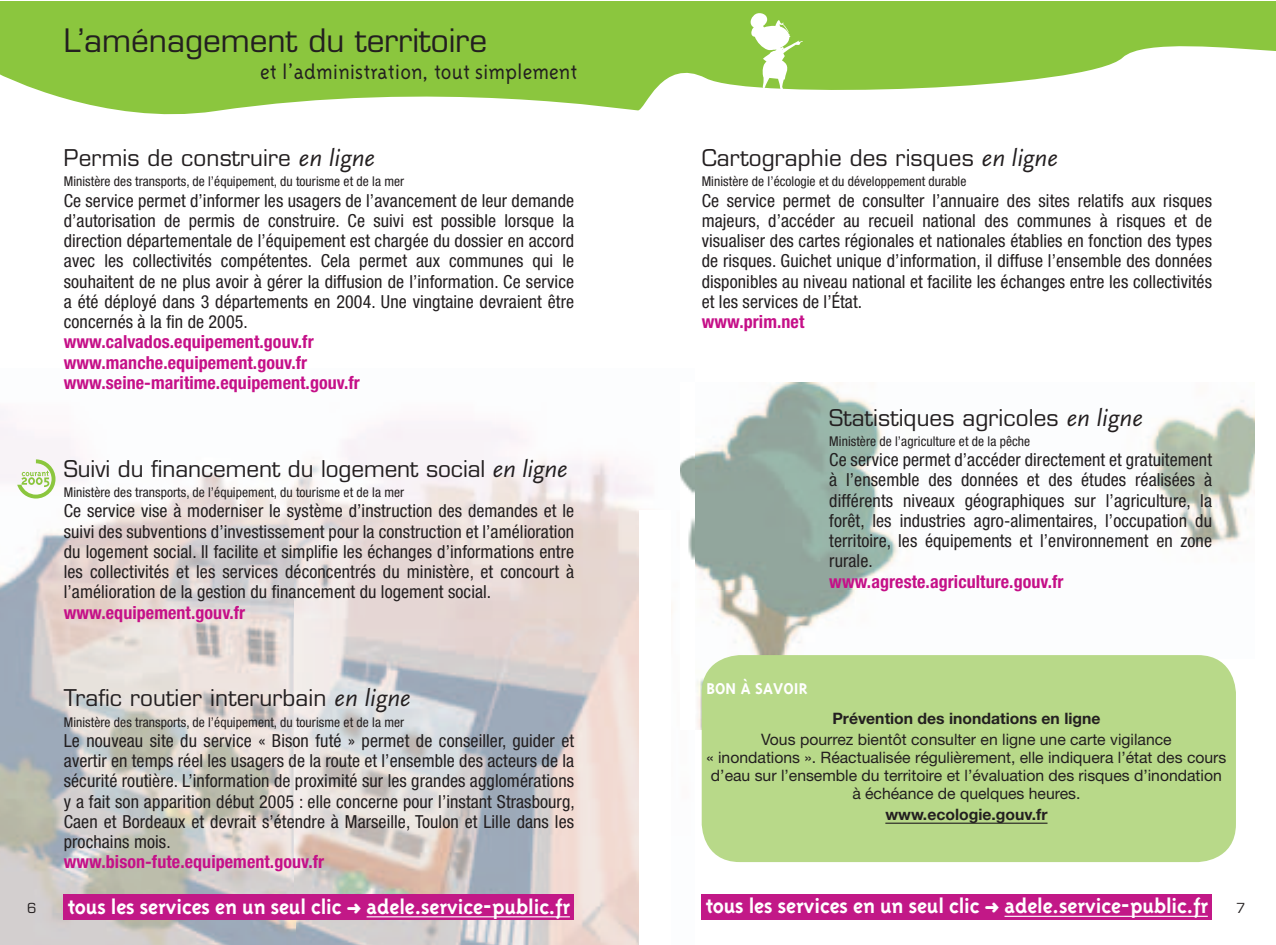
<style>
.page{position:relative;width:1276px;height:945px;background:#fff}
.page>*{position:absolute;margin:0;border:0;box-sizing:border-box;transform-origin:0 0}
.t1{font:31.5px "Eurostile";color:#231f20}
.t2{font:22.5px "Eurostile";letter-spacing:.005em;color:#231f20}
.t3{font:700 22.5px "Triplex";letter-spacing:-.01em;color:#fff}
.t4{font:300 22.5px "Triplex";color:#231f20}
.t5{font:condensed 18px/20.2px "Helvetica Neue";letter-spacing:.005em;color:#231f20;text-align:justify}
.t6{font:700 condensed 18px/20.2px "Helvetica Neue";letter-spacing:.005em;color:#c51088}
.t7{font:700 18px "Triplex";letter-spacing:.005em;color:#fff}
.t8{font:15.75px/18px "Helvetica Neue";color:#231f20;text-align:center}
.t9{font:700 15.75px "Helvetica Neue";color:#231f20}
.t10{font:condensed 13.5px "Helvetica Neue";letter-spacing:.005em;color:#231f20}
.t11{font:13.5px "Eurostile";color:#231f20}
.s1{font-family:"Scala Sans";font-style:italic;font-size:24.75px}
.s2{font-family:"Eurostile";font-weight:400;font-size:13.5px;color:#231f20}
</style>
<div class="page">
<img style="left:0;top:411px;width:672px;height:534px">
<div style="left:64px;top:894px;width:510px;height:26px;background:#c21887"></div>
<hr style="left:367px;top:916px;width:203px;height:1px;background:#fff">
<div style="left:702px;top:894px;width:510px;height:25px;background:#c21887"></div>
<hr style="left:1004px;top:916px;width:204px;height:1px;background:#fff">
<img style="left:680px;top:383px;width:575px;height:346px">
<svg style="left:0;top:1px;width:1275px;height:114px;fill:#8bc63e"></svg>
<svg style="left:749px;top:12px;width:54px;height:78px"></svg>
<div style="left:639px;top:510px;width:32px;height:435px;background:#fff"></div>
<svg style="left:17px;top:459px;width:38px;height:40px"></svg>
<div style="left:702px;top:655px;width:534px;height:207px;background:#b8d989;border-radius:38px"></div>
<hr style="left:885px;top:823px;width:162px;height:1px;background:#231f20">
<h1 class="t1" style="left:63px;top:29px;width:425px">L’aménagement du territoire</h1>
<p class="t4" style="left:260px;top:63px;width:318px">et l’administration, tout simplement</p>
<p class="t2" style="left:64px;top:149px;width:313px">Permis de construire <span class="s1">en ligne</span></p>
<p class="t10" style="left:64px;top:177px;width:342px">Ministère des transports, de l’équipement, du tourisme et de la mer</p>
<p class="t5" style="left:64px;top:192px;width:512px">Ce service permet d’informer les usagers de l’avancement de leur demande d’autorisation de permis de construire. Ce suivi est possible lorsque la direction départementale de l’équipement est chargée du dossier en accord avec les collectivités compétentes. Cela permet aux communes qui le souhaitent de ne plus avoir à gérer la diffusion de l’information. Ce service a été déployé dans 3 départements en 2004. Une vingtaine devraient être concernés à la fin de 2005.</p>
<p class="t6" style="left:64px;top:333px;width:298px">www.calvados.equipement.gouv.fr www.manche.equipement.gouv.fr www.seine-maritime.equipement.gouv.fr</p>
<p class="t2" style="left:64px;top:460px;width:505px">Suivi du financement du logement social <span class="s1">en ligne</span></p>
<p class="t10" style="left:64px;top:487px;width:342px">Ministère des transports, de l’équipement, du tourisme et de la mer</p>
<p class="t5" style="left:64px;top:502px;width:512px">Ce service vise à moderniser le système d’instruction des demandes et le suivi des subventions d’investissement pour la construction et l’amélioration du logement social. Il facilite et simplifie les échanges d’informations entre les collectivités et les services déconcentrés du ministère, et concourt à l’amélioration de la gestion du financement du logement social.</p>
<p class="t6" style="left:64px;top:604px;width:183px">www.equipement.gouv.fr</p>
<p class="t2" style="left:64px;top:690px;width:348px">Trafic routier interurbain <span class="s1">en ligne</span></p>
<p class="t10" style="left:64px;top:717px;width:342px">Ministère des transports, de l’équipement, du tourisme et de la mer</p>
<p class="t5" style="left:64px;top:732px;width:512px">Le nouveau site du service « Bison futé » permet de conseiller, guider et avertir en temps réel les usagers de la route et l’ensemble des acteurs de la sécurité routière. L’information de proximité sur les grandes agglomérations y a fait son apparition début 2005 : elle concerne pour l’instant Strasbourg, Caen et Bordeaux et devrait s’étendre à Marseille, Toulon et Lille dans les prochains mois.</p>
<p class="t6" style="left:64px;top:853px;width:262px">www.bison-fute.equipement.gouv.fr</p>
<p class="t2" style="left:702px;top:149px;width:358px">Cartographie des risques <span class="s1">en ligne</span></p>
<p class="t10" style="left:702px;top:177px;width:266px">Ministère de l’écologie et du développement durable</p>
<p class="t5" style="left:702px;top:192px;width:512px">Ce service permet de consulter l’annuaire des sites relatifs aux risques majeurs, d’accéder au recueil national des communes à risques et de visualiser des cartes régionales et nationales établies en fonction des types de risques. Guichet unique d’information, il diffuse l’ensemble des données disponibles au niveau national et facilite les échanges entre les collectivités et les services de l’État.</p>
<p class="t6" style="left:702px;top:313px;width:104px">www.prim.net</p>
<p class="t2" style="left:829px;top:409px;width:315px">Statistiques agricoles <span class="s1">en ligne</span></p>
<p class="t10" style="left:829px;top:436px;width:202px">Ministère de l’agriculture et de la pêche</p>
<p class="t5" style="left:829px;top:451px;width:384px">Ce service permet d’accéder directement et gratuitement à l’ensemble des données et des études réalisées à différents niveaux géographiques sur l’agriculture, la forêt, les industries agro-alimentaires, l’occupation du territoire, les équipements et l’environnement en zone rurale.</p>
<p class="t6" style="left:829px;top:573px;width:236px">www.agreste.agriculture.gouv.fr</p>
<p class="t7" style="left:706px;top:682px;width:103px">BON À SAVOIR</p>
<p class="t9" style="left:832px;top:712px;width:270px">Prévention des inondations en ligne</p>
<p class="t8" style="left:706px;top:732px;width:521px">Vous pourrez bientôt consulter en ligne une carte vigilance<br>« inondations ». Réactualisée régulièrement, elle indiquera l’état des cours d’eau sur l’ensemble du territoire et l’évaluation des risques d’inondation à échéance de quelques heures.</p>
<p class="t9" style="left:885px;top:809px;width:164px">www.ecologie.gouv.fr</p>
<p class="t11" style="left:27px;top:902px;width:11px">6</p>
<p class="t3" style="left:68px;top:898px;width:504px">tous les services en un seul clic ➜ adele.service-public.fr</p>
<p class="t3" style="left:706px;top:897px;width:541px">tous les services en un seul clic ➜ adele.service-public.fr <span class="s2">7</span></p>
</div>
